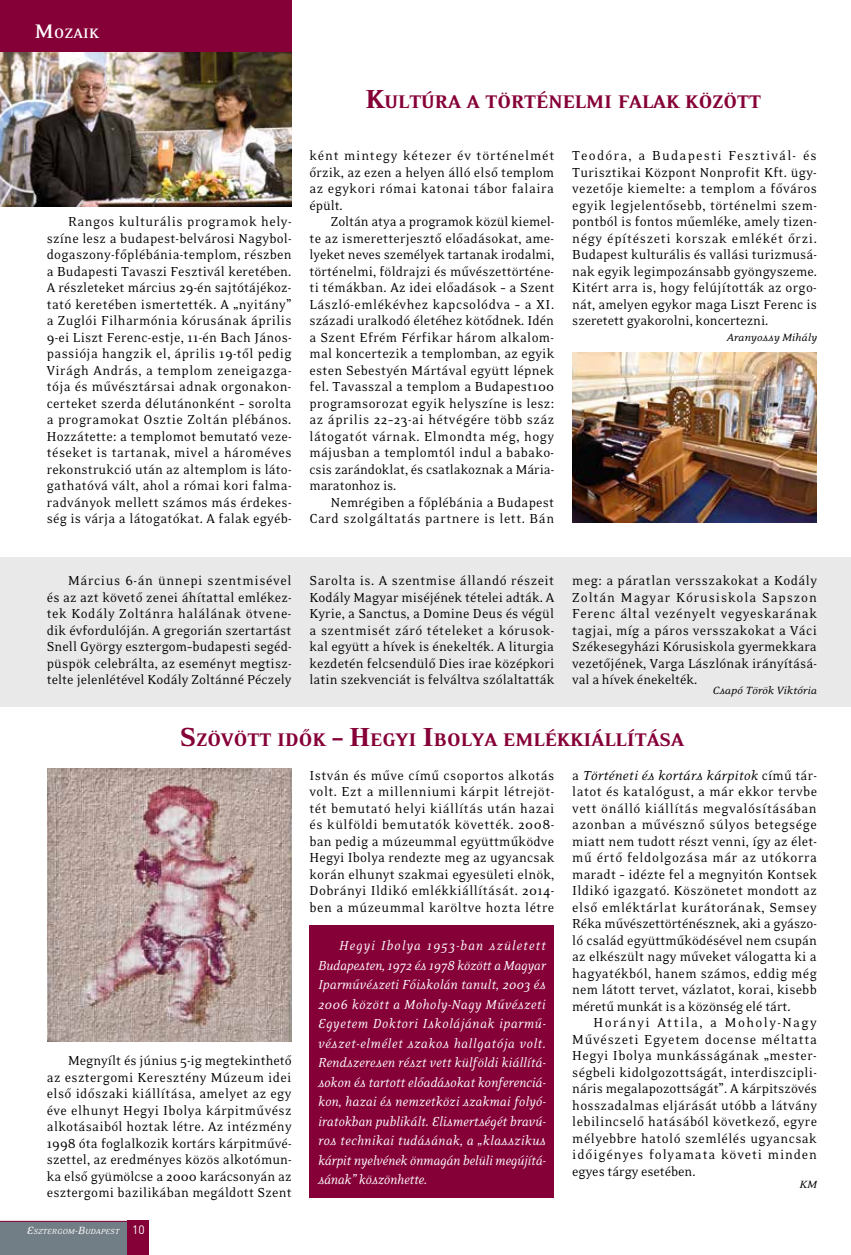
<style>
.page{position:relative;width:851px;height:1255px;background:#fff}
.page>*{position:absolute;margin:0;border:0;box-sizing:border-box;transform-origin:0 0}
.t1{font:900 21px "Eidetic Neo";color:#860038}
.t2{font:700 15.75px "Eidetic Neo";color:#fff}
.t3{font:15px/16.5px "Eidetic Neo";letter-spacing:.01em;color:#000;text-align:justify;scale:.95 1}
.t4{font:italic 15px/19.5px "Eidetic Neo";letter-spacing:-.01em;color:#fff;text-align:justify;scale:.89 1}
.t5{font:15px/16.5px "Eidetic Neo";letter-spacing:.035em;color:#000;text-align:right;scale:.95 1}
.t6{font:italic 12px "Eidetic Neo";color:#000}
.t7{font:italic 8.4px "Eidetic Neo";color:#fff}
.s1{font-size:22.5px}
.s2{font-size:30px}
.s3{font-size:12px}
.s4{font-family:"DIN Reg";font-style:normal;font-size:12px}
.s5{font-style:italic}
</style>
<div class="page">
<div style="left:0;top:557px;width:850px;height:150px;background:#e9e9ea"></div>
<div style="left:0;top:1220px;width:149px;height:34px;background:#727e86"></div>
<div style="left:128px;top:1220px;width:21px;height:34px;background:#860038"></div>
<hr style="left:0;top:1220px;width:149px;height:1px;background:#860038">
<img style="left:572px;top:352px;width:244px;height:170px">
<img style="left:47px;top:768px;width:244px;height:273px">
<img style="left:0;top:51px;width:292px;height:155px">
<div style="left:309px;top:925px;width:245px;height:272px;background:#860038"></div>
<div style="left:0;top:0;width:291px;height:51px;background:#860038"></div>
<p class="t2" style="left:35px;top:25px;width:66px"><span class="s1">M</span>OZAIK</p>
<p class="t3" style="left:47px;top:213px;width:259px;text-indent:21px">Rangos kulturális programok hely&shy;színe lesz a budapest-belvárosi Nagybol&shy;dogaszony-fôplébánia-templom, részben a Budapesti Tavaszi Fesztivál keretében.<br>A részleteket március 29-én sajtótájékoz&shy;tató keretében ismertették. A „nyitány” a Zuglói Filharmónia kórusának április 9-ei Liszt Ferenc-estje, 11-én Bach János&shy;passiója hangzik el, április 19-tôl pedig Virágh András, a templom zeneigazga&shy;tója és mûvésztársai adnak orgonakon&shy;certeket szerda délutánonként – sorolta a programokat Osztie Zoltán plébános.<br>Hozzátette: a templomot bemutató veze&shy;téseket is tartanak, mivel a hároméves rekonstrukció után az altemplom is láto&shy;gathatóvá vált, ahol a római kori falma&shy;radványok mellett számos más érdekes&shy;ség is várja a látogatókat. A falak egyéb-</p>
<h1 class="t1" style="left:365px;top:90px;width:397px"><span class="s2">K</span>ULTÚRA A TÖRTÉNELMI FALAK KÖZÖTT</h1>
<p class="t3" style="left:309px;top:147px;width:259px">ként mintegy kétezer év történelmét ôrzik, az ezen a helyen álló elsô templom az egykori római katonai tábor falaira épült.</p>
<p class="t3" style="left:309px;top:213px;width:259px;text-indent:21px">Zoltán atya a programok közül kiemel&shy;te az ismeretterjesztô elôadásokat, ame&shy;lyeket neves személyek tartanak irodalmi, történelmi, földrajzi és mûvészettörténe&shy;ti témákban. Az idei elôadások – a Szent László-emlékévhez kapcsolódva – a XI. századi uralkodó életéhez kötôdnek. Idén a Szent Efrém Férfikar három alkalom&shy;mal koncertezik a templomban, az egyik esten Sebestyén Mártával együtt lépnek fel. Tavasszal a templom a Budapest100 programsorozat egyik helyszíne is lesz: az április 22–23-ai hétvégére több száz látogatót várnak. Elmondta még, hogy májusban a templomtól indul a babako&shy;csis zarándoklat, és csatlakoznak a Mária&shy;maratonhoz is.</p>
<p class="t5" style="left:309px;top:494px;width:259px">Nemrégiben a fôplébánia a Budapest<br>Card szolgáltatás partnere is lett. Bán</p>
<p class="t3" style="left:572px;top:147px;width:259px">Teodóra, a Budapesti Fesztivál- és Turisztikai Központ Nonprofit Kft. ügy&shy;vezetôje kiemelte: a templom a fôváros egyik legjelentôsebb, történelmi szem&shy;pontból is fontos mûemléke, amely tizen&shy;négy építészeti korszak emlékét ôrzi.<br>Budapest kulturális és vallási turizmusá&shy;nak egyik legimpozánsabb gyöngyszeme.<br>Kitért arra is, hogy felújították az orgo&shy;nát, amelyen egykor maga Liszt Ferenc is szeretett gyakorolni, koncertezni.</p>
<p class="t6" style="left:726px;top:331px;width:92px">Aranyossy Mihály</p>
<p class="t3" style="left:47px;top:572px;width:259px;text-indent:21px">Március 6-án ünnepi szentmisével és az azt követô zenei áhítattal emlékez&shy;tek Kodály Zoltánra halálának ötvene&shy;dik évfordulóján. A gregorián szertartást Snell György esztergom–budapesti segéd&shy;püspök celebrálta, az eseményt megtisz&shy;telte jelenlétével Kodály Zoltánné Péczely</p>
<p class="t3" style="left:309px;top:572px;width:259px">Sarolta is. A szentmise állandó részeit Kodály Magyar miséjének tételei adták. A Kyrie, a Sanctus, a Domine Deus és végül a szentmisét záró tételeket a kórusok&shy;kal együtt a hívek is énekelték. A liturgia kezdetén felcsendülô Dies irae középkori latin szekvenciát is felváltva szólaltatták</p>
<p class="t3" style="left:572px;top:572px;width:259px">meg: a páratlan versszakokat a Kodály Zoltán Magyar Kórusiskola Sapszon Ferenc által vezényelt vegyeskarának tagjai, míg a páros versszakokat a Váci Székesegyházi Kórusiskola gyermekkara vezetôjének, Varga Lászlónak irányításá&shy;val a hívek énekelték.</p>
<p class="t6" style="left:712px;top:684px;width:106px">Csapó Török Viktória</p>
<h1 class="t1" style="left:180px;top:728px;width:505px"><span class="s2">S</span>ZÖVÖTT IDÔK <span class="s2">– H</span>EGYI <span class="s2">I</span>BOLYA EMLÉKKIÁLLÍTÁSA</h1>
<p class="t3" style="left:47px;top:1052px;width:259px;text-indent:21px">Megnyílt és június 5-ig megtekinthetô az esztergomi Keresztény Múzeum idei elsô idôszaki kiállítása, amelyet az egy éve elhunyt Hegyi Ibolya kárpitmûvész alkotásaiból hoztak létre. Az intézmény 1998 óta foglalkozik kortárs kárpitmûvé&shy;szettel, az eredményes közös alkotómun&shy;ka elsô gyümölcse a 2000 karácsonyán az esztergomi bazilikában megáldott Szent</p>
<p class="t7" style="left:27px;top:1227px;width:119px"><span class="s3">E</span>SZTERGOM<span class="s3">-B</span>UDAPEST <span class="s4">10</span></p>
<p class="t3" style="left:309px;top:767px;width:259px">István és mûve címû csoportos alkotás volt. Ezt a millenniumi kárpit létrejöt&shy;tét bemutató helyi kiállítás után hazai és külföldi bemutatók követték. 2008- ban pedig a múzeummal együttmûködve Hegyi Ibolya rendezte meg az ugyancsak korán elhunyt szakmai egyesületi elnök, Dobrányi Ildikó emlékkiállítását. 2014- ben a múzeummal karöltve hozta létre</p>
<p class="t3" style="left:572px;top:767px;width:259px">a <span class="s5">Történeti és kortárs kárpitok</span> címû tár&shy;latot és katalógust, a már ekkor tervbe vett önálló kiállítás megvalósításában azonban a mûvésznô súlyos betegsége miatt nem tudott részt venni, így az élet&shy;mû értô feldolgozása már az utókorra maradt – idézte fel a megnyitón Kontsek Ildikó igazgató. Köszönetet mondott az elsô emléktárlat kurátorának, Semsey Réka mûvészettörténésznek, aki a gyászo&shy;ló család együttmûködésével nem csupán az elkészült nagy mûveket válogatta ki a hagyatékból, hanem számos, eddig még nem látott tervet, vázlatot, korai, kisebb méretû munkát is a közönség elé tárt.</p>
<p class="t3" style="left:572px;top:1014px;width:259px;text-indent:21px">Horányi Attila, a Moholy-Nagy Mûvészeti Egyetem docense méltatta Hegyi Ibolya munkásságának „mester&shy;ségbeli kidolgozottságát, interdiszcipli&shy;náris megalapozottságát”. A kárpitszövés hosszadalmas eljárását utóbb a látvány lebilincselô hatásából következô, egyre mélyebbre hatoló szemlélés ugyancsak idôigényes folyamata követi minden egyes tárgy esetében.</p>
<p class="t4" style="left:318px;top:936px;width:257px;text-indent:21px">Hegyi Ibolya 1953-ban született Budapesten, 1972 és 1978 között a Magyar Iparmûvészeti Fôiskolán tanult, 2003 és 2006 között a Moholy-Nagy Mûvészeti Egyetem Doktori Iskolájának iparmû&shy;vészet-elmélet szakos hallgatója volt.<br>Rendszeresen részt vett külföldi kiállítá&shy;sokon és tartott elôadásokat konferenciá&shy;kon, hazai és nemzetközi szakmai folyó&shy;iratokban publikált. Elismertségét bravú&shy;ros technikai tudásának, a „klasszikus kárpit nyelvének önmagán belüli megújítá&shy;sának” köszönhette.</p>
<p class="t6" style="left:799px;top:1177px;width:19px">KM</p>
</div>
